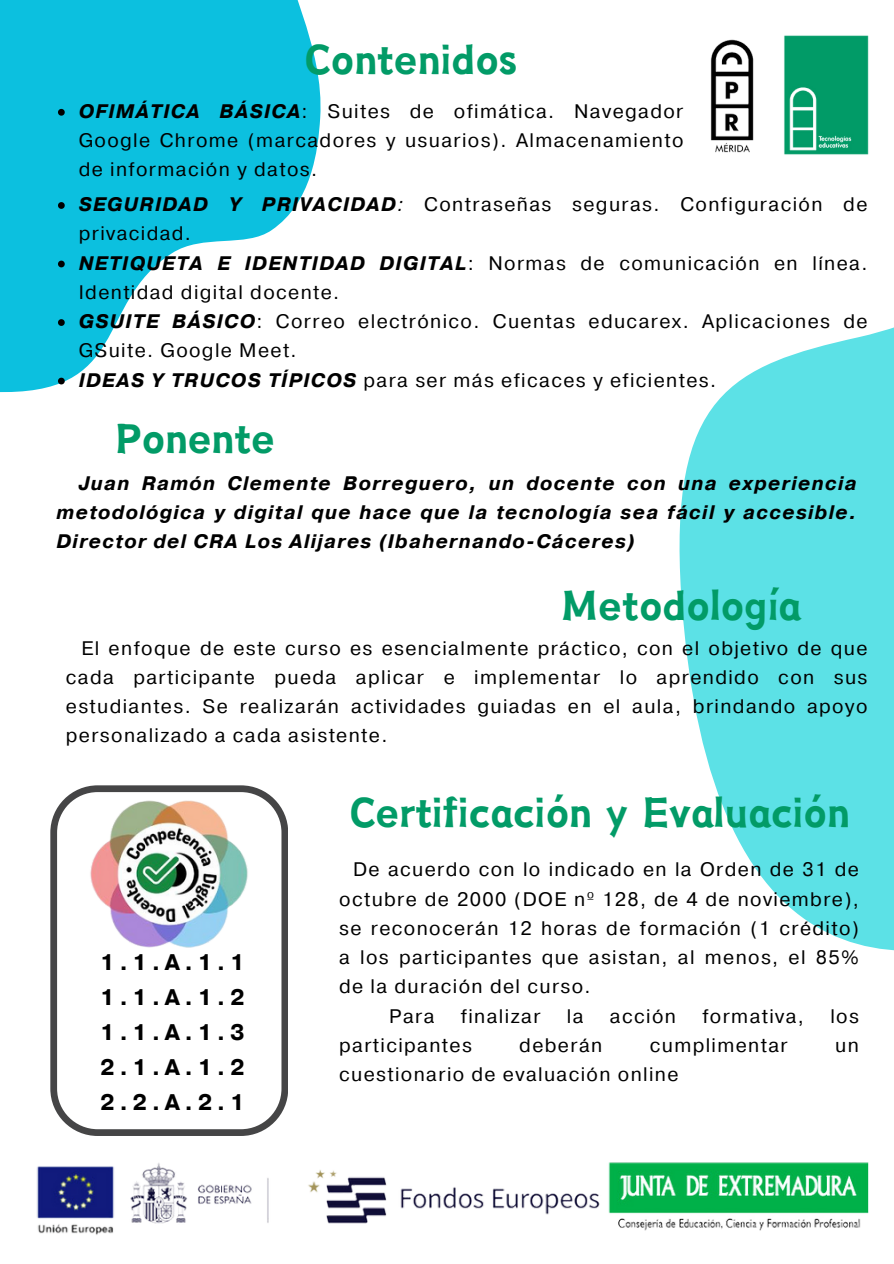
<style>
.page{position:relative;width:894px;height:1264px;background:#fff}
.page>*{position:absolute;margin:0;border:0;box-sizing:border-box;transform-origin:0 0}
.t1{font:45px "Canva Joy Hei";color:#029b67}
.t2{font:700 22.5px/34.8px "Pragmatica";color:#000;text-align:justify}
.t3{font:19.5px/29.2px "Pragmatica";letter-spacing:.07em;color:#000;text-align:justify}
.t4{font:italic 700 19.5px/29.2px "Pragmatica";letter-spacing:.07em;color:#000;text-align:justify}
.s1{font-weight:700;font-style:italic}
.s2{font-style:italic}
</style>
<div class="page">
<svg style="left:0;top:0;width:321px;height:393px;fill:#0cc0df"></svg>
<img style="left:710px;top:35px;width:159px;height:120px">
<svg style="left:679px;top:327px;width:214px;height:624px;fill:#5ce1e6"></svg>
<svg style="left:50px;top:785px;width:238px;height:350px"></svg>
<img style="left:36px;top:1162px;width:832px;height:73px">
<img style="left:89px;top:794px;width:159px;height:159px">
<svg style="left:58px;top:109px;width:7px;height:7px"></svg>
<svg style="left:58px;top:202px;width:7px;height:7px"></svg>
<svg style="left:58px;top:261px;width:7px;height:6px"></svg>
<svg style="left:58px;top:319px;width:7px;height:7px"></svg>
<svg style="left:58px;top:378px;width:7px;height:6px"></svg>
<p class="t1" style="left:305px;top:38px;width:213px">Contenidos</p>
<p class="t3" style="left:79px;top:97px;width:606px"><span class="s1">OFIMÁTICA BÁSICA</span>: Suites de ofimática. Navegador Google Chrome (marcadores y usuarios). Almacenamiento de información y datos.</p>
<p class="t3" style="left:79px;top:190px;width:790px"><span class="s1">SEGURIDAD Y PRIVACIDAD</span><span class="s2">:</span> Contraseñas seguras. Configuración de privacidad.</p>
<p class="t3" style="left:79px;top:249px;width:790px"><span class="s1">NETIQUETA E IDENTIDAD DIGITAL</span>: Normas de comunicación en línea.<br>Identidad digital docente.</p>
<p class="t3" style="left:79px;top:307px;width:790px"><span class="s1">GSUITE BÁSICO</span>: Correo electrónico. Cuentas educarex. Aplicaciones de<br>GSuite. Google Meet.</p>
<p class="t3" style="left:79px;top:366px;width:638px"><span class="s1">IDEAS Y TRUCOS TÍPICOS</span> para ser más eficaces y eficientes.</p>
<h1 class="t1" style="left:115px;top:417px;width:161px">Ponente</h1>
<h3 class="t4" style="left:56px;top:469px;width:801px;text-indent:22px">Juan Ramón Clemente Borreguero, un docente con una experiencia metodológica y digital que hace que la tecnología sea fácil y accesible.<br>Director del CRA Los Alijares (Ibahernando-Cáceres)</h3>
<h1 class="t1" style="left:560px;top:584px;width:241px">Metodología</h1>
<p class="t3" style="left:66px;top:634px;width:802px;text-indent:16px">El enfoque de este curso es esencialmente práctico, con el objetivo de que cada participante pueda aplicar e implementar lo aprendido con sus estudiantes. Se realizarán actividades guiadas en el aula, brindando apoyo personalizado a cada asistente.</p>
<p class="t2" style="left:100px;top:945px;width:146px">1.1.A.1.1<br>1.1.A.1.2<br>1.1.A.1.3<br>2.1.A.1.2<br>2.2.A.2.1</p>
<h1 class="t1" style="left:350px;top:791px;width:501px">Certificación y Evaluación</h1>
<p class="t3" style="left:339px;top:855px;width:521px;text-indent:14px">De acuerdo con lo indicado en la Orden de 31 de octubre de 2000 (DOE nº 128, de 4 de noviembre), se reconocerán 12 horas de formación (1 crédito) a los participantes que asistan, al menos, el 85% de la duración del curso.</p>
<h2 class="t3" style="left:389px;top:1002px;width:47px">Para</h2>
<h2 class="t3" style="left:460px;top:1002px;width:81px">finalizar</h2>
<h2 class="t3" style="left:566px;top:1002px;width:18px">la</h2>
<h2 class="t3" style="left:609px;top:1002px;width:68px">acción</h2>
<h2 class="t3" style="left:702px;top:1002px;width:103px">formativa,</h2>
<h2 class="t3" style="left:830px;top:1002px;width:30px">los</h2>
<h2 class="t3" style="left:339px;top:1031px;width:134px">participantes</h2>
<h2 class="t3" style="left:519px;top:1031px;width:84px">deberán</h2>
<h2 class="t3" style="left:649px;top:1031px;width:139px">cumplimentar</h2>
<h2 class="t3" style="left:835px;top:1031px;width:25px">un</h2>
<h2 class="t3" style="left:339px;top:1060px;width:341px">cuestionario de evaluación online</h2>
</div>
